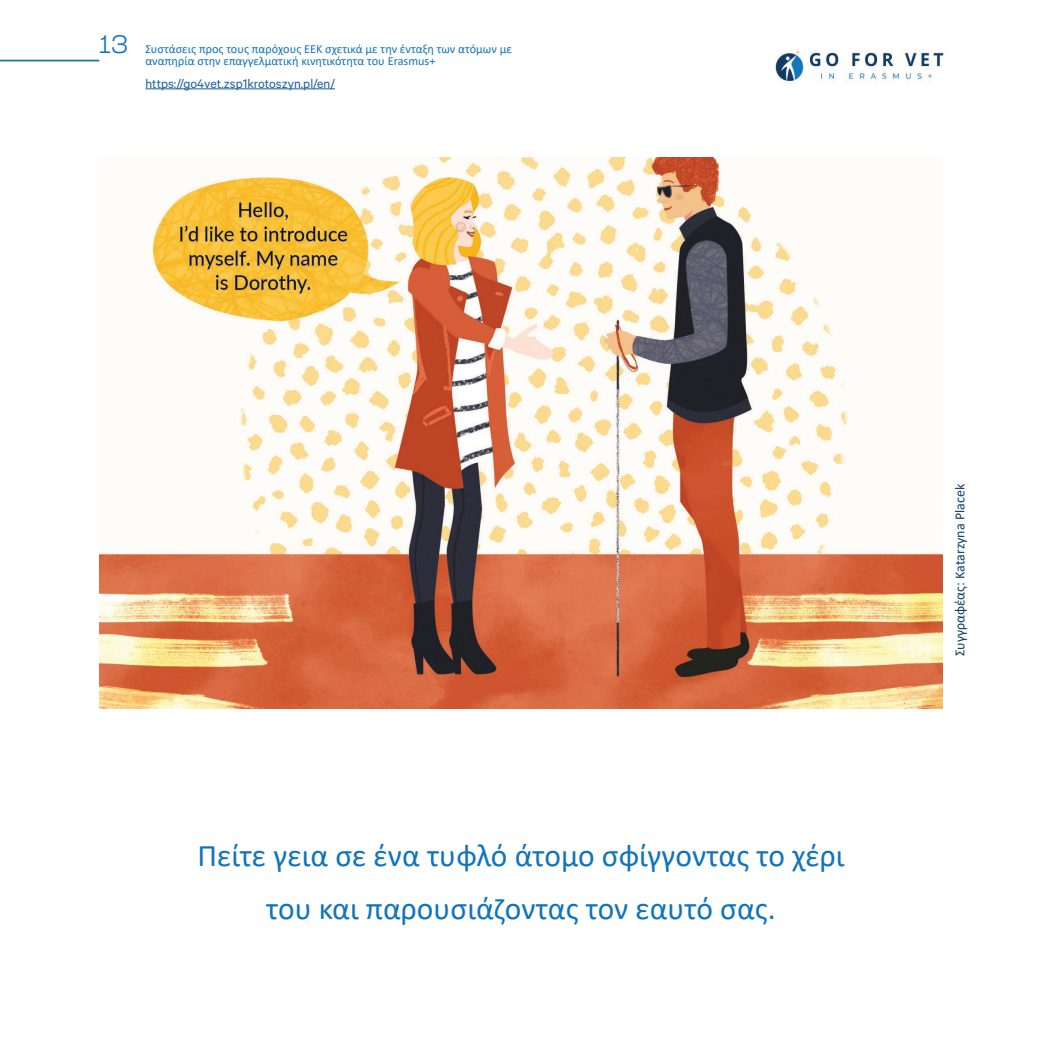
<style>
.page{position:relative;width:1042px;height:1042px;background:#fff}
.page>*{position:absolute;margin:0;border:0;box-sizing:border-box;transform-origin:0 0}
.t1{font:31.5px/52.5px "Calibri";color:#1074bc;text-align:center}
.t2{font:24.5px "Sharp Grotesk Light 21";color:#1074bc}
.t3{font:14px "Calibre";color:#175d9e}
.t4{font:14px "Calibri";color:#103f68}
.t5{font:12.25px/12.2px "Calibri";color:#1074bc}
</style>
<div class="page">
<hr style="left:0;top:60px;width:99px;height:1px;background:#1074bc">
<img style="left:775px;top:49px;width:169px;height:35px">
<hr style="left:145px;top:89px;width:190px;height:1px;background:#175d9e">
<img style="left:99px;top:158px;width:844px;height:551px">
<h2 class="t2" style="left:99px;top:25px;width:31px">13</h2>
<p class="t5" style="left:145px;top:42px;width:368px">Συστάσεις προς τους παρόχους ΕΕΚ σχετικά με την ένταξη των ατόμων με αναπηρία στην επαγγελματική κινητικότητα του Erasmus+</p>
<p class="t3" style="left:145px;top:75px;width:191px">https://go4vet.zsp1krotoszyn.pl/en/</p>
<h1 class="t1" style="left:198px;top:829px;width:648px">Πείτε γεια σε ένα τυφλό άτομο σφίγγοντας το χέρι του και παρουσιάζοντας τον εαυτό σας.</h1>
<p class="t4" style="left:950px;top:656px;width:174px;rotate:-90deg">Συγγραφέας: Katarzyna Placek</p>
</div>
